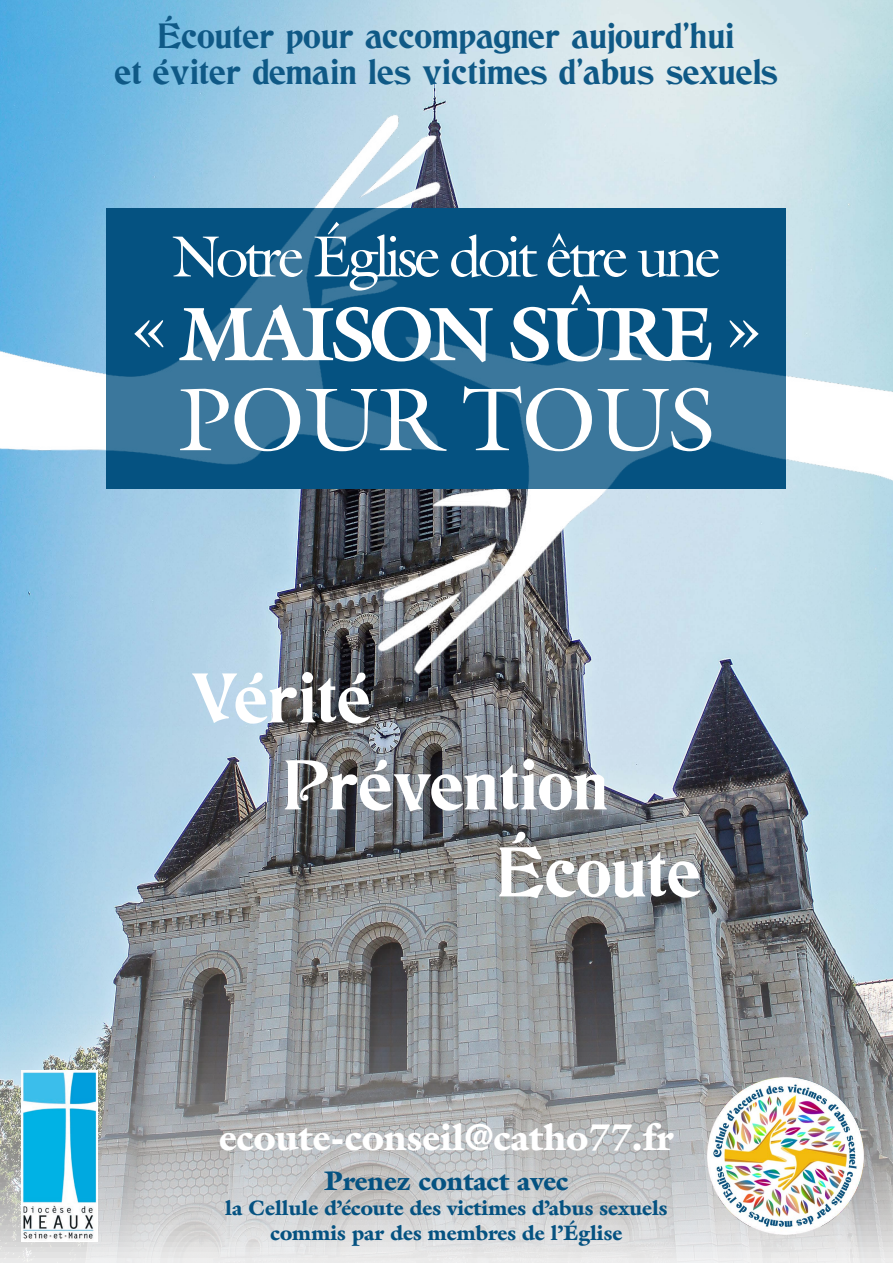
<style>
.page{position:relative;width:893px;height:1263px;background:#fff}
.page>*{position:absolute;margin:0;border:0;box-sizing:border-box;transform-origin:0 0}
.t1{font:90px "Galliard Pro";letter-spacing:-.02em;color:#fff}
.t2{font:700 76.5px "Galliard Pro";letter-spacing:-.07em;color:#fff}
.t3{font:60px "JMH Cthulhumbus";color:#fff}
.t4{font:58.5px "Galliard Pro";letter-spacing:-.07em;color:#fff}
.t5{font:900 37.5px "Galliard Pro";color:#fff}
.t6{font:30px/36px "JMH Cthulhumbus";color:#0f5986;text-align:center}
.t7{font:900 27px "Galliard Pro";color:#055281}
.t8{font:900 21px/25.2px "Galliard Pro";color:#055281;text-align:center}
.s1{font-weight:400}
</style>
<div class="page">
<img style="left:0;top:0;width:893px;height:1263px">
<img style="left:700px;top:1071px;width:171px;height:171px">
<img style="left:21px;top:1071px;width:77px;height:171px">
<img style="left:0;top:103px;width:893px;height:588px">
<svg style="left:107px;top:208px;width:679px;height:281px;background:#165e89"></svg>
<p class="t6" style="left:115px;top:16px;width:665px">Écouter pour accompagner aujourd’hui<br>et éviter demain les victimes d’abus sexuels</p>
<p class="t4" style="left:172px;top:218px;width:551px">Notre Église doit être une</p>
<p class="t2" style="left:130px;top:284px;width:635px"><span class="s1">«</span> MAISON SÛRE <span class="s1">»</span></p>
<p class="t1" style="left:177px;top:360px;width:540px">POUR TOUS</p>
<p class="t3" style="left:191px;top:649px;width:182px">Vérité</p>
<p class="t3" style="left:284px;top:736px;width:326px">Prévention</p>
<p class="t3" style="left:498px;top:823px;width:205px">Écoute</p>
<p class="t5" style="left:219px;top:1113px;width:456px">ecoute-conseil@catho77.fr</p>
<p class="t7" style="left:324px;top:1163px;width:245px">Prenez contact avec</p>
<p class="t8" style="left:225px;top:1195px;width:444px">la Cellule d’écoute des victimes d’abus sexuels commis par des membres de l’Église</p>
</div>
